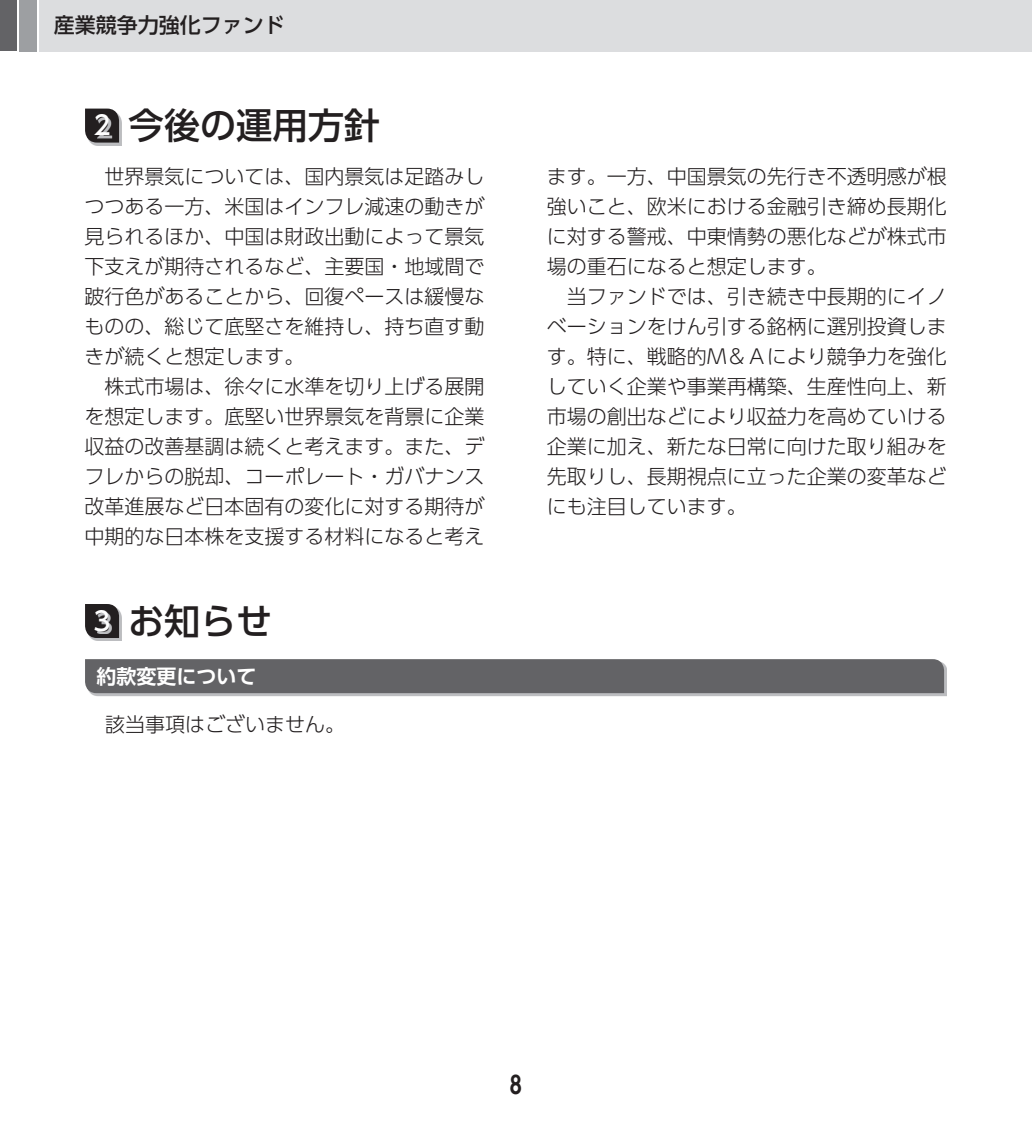
<style>
.page{position:relative;width:1032px;height:1134px;background:#fff}
.page>*{position:absolute;margin:0;border:0;box-sizing:border-box;transform-origin:0 0}
.t1{font:500 36px "UD Shin Go Pro";color:#231f20}
.t2{font:700 24px "UD Shin Go Pro De";color:#231f20}
.t3{font:500 21px "UD Shin Go Pro";color:#231f20}
.t4{font:300 20px/30px "UD Shin Go Pro";color:#231f20}
.t5{font:700 20px "UD Shin Go Pro De";color:#fff}
.s1{font-size:26px;color:#fff}
</style>
<div class="page">
<div style="left:0;top:0;width:17px;height:51px;background:#636366"></div>
<div style="left:20px;top:0;width:17px;height:51px;background:#9d9fa2"></div>
<div style="left:40px;top:0;width:992px;height:51px;background:#dcdddf"></div>
<div style="left:88px;top:111px;width:34px;height:34px;background:#bcbdc0"></div>
<svg style="left:85px;top:109px;width:34px;height:34px"></svg>
<svg style="left:97px;top:117px;width:15px;height:21px"></svg>
<div style="left:88px;top:607px;width:34px;height:34px;background:#bcbdc0"></div>
<svg style="left:85px;top:604px;width:34px;height:34px"></svg>
<svg style="left:97px;top:613px;width:15px;height:21px"></svg>
<div style="left:88px;top:662px;width:859px;height:34px;background:linear-gradient(to right,#bdbec1,#bcbdc0)"></div>
<div style="left:85px;top:659px;width:859px;height:34px;background:#636366"></div>
<p class="t3" style="left:54px;top:8px;width:233px">産業競争力強化ファンド</p>
<h1 class="t1" style="left:93px;top:97px;width:288px"><span class="s1">2</span> 今後の運用方針</h1>
<p class="t4" style="left:84px;top:161px;width:401px">　世界景気については、国内景気は足踏みしつつある一方、米国はインフレ減速の動きが見られるほか、中国は財政出動によって景気下支えが期待されるなど、主要国・地域間で跛行色があることから、回復ペースは緩慢なものの、総じて底堅さを維持し、持ち直す動きが続くと想定します。<br>　株式市場は、徐々に水準を切り上げる展開を想定します。底堅い世界景気を背景に企業収益の改善基調は続くと考えます。また、デフレからの脱却、コーポレート・ガバナンス改革進展など日本固有の変化に対する期待が中期的な日本株を支援する材料になると考え</p>
<p class="t4" style="left:547px;top:161px;width:401px">ます。一方、中国景気の先行き不透明感が根強いこと、欧米における金融引き締め長期化に対する警戒、中東情勢の悪化などが株式市場の重石になると想定します。<br>　当ファンドでは、引き続き中長期的にイノベーションをけん引する銘柄に選別投資します。特に、戦略的Ｍ＆Ａにより競争力を強化していく企業や事業再構築、生産性向上、新市場の創出などにより収益力を高めていける企業に加え、新たな日常に向けた取り組みを先取りし、長期視点に立った企業の変革などにも注目しています。</p>
<h1 class="t1" style="left:93px;top:592px;width:180px"><span class="s1">3</span> お知らせ</h1>
<p class="t5" style="left:96px;top:660px;width:161px">約款変更について</p>
<p class="t4" style="left:85px;top:709px;width:261px">　該当事項はございません。</p>
<p class="t2" style="left:510px;top:1065px;width:14px">8</p>
</div>
